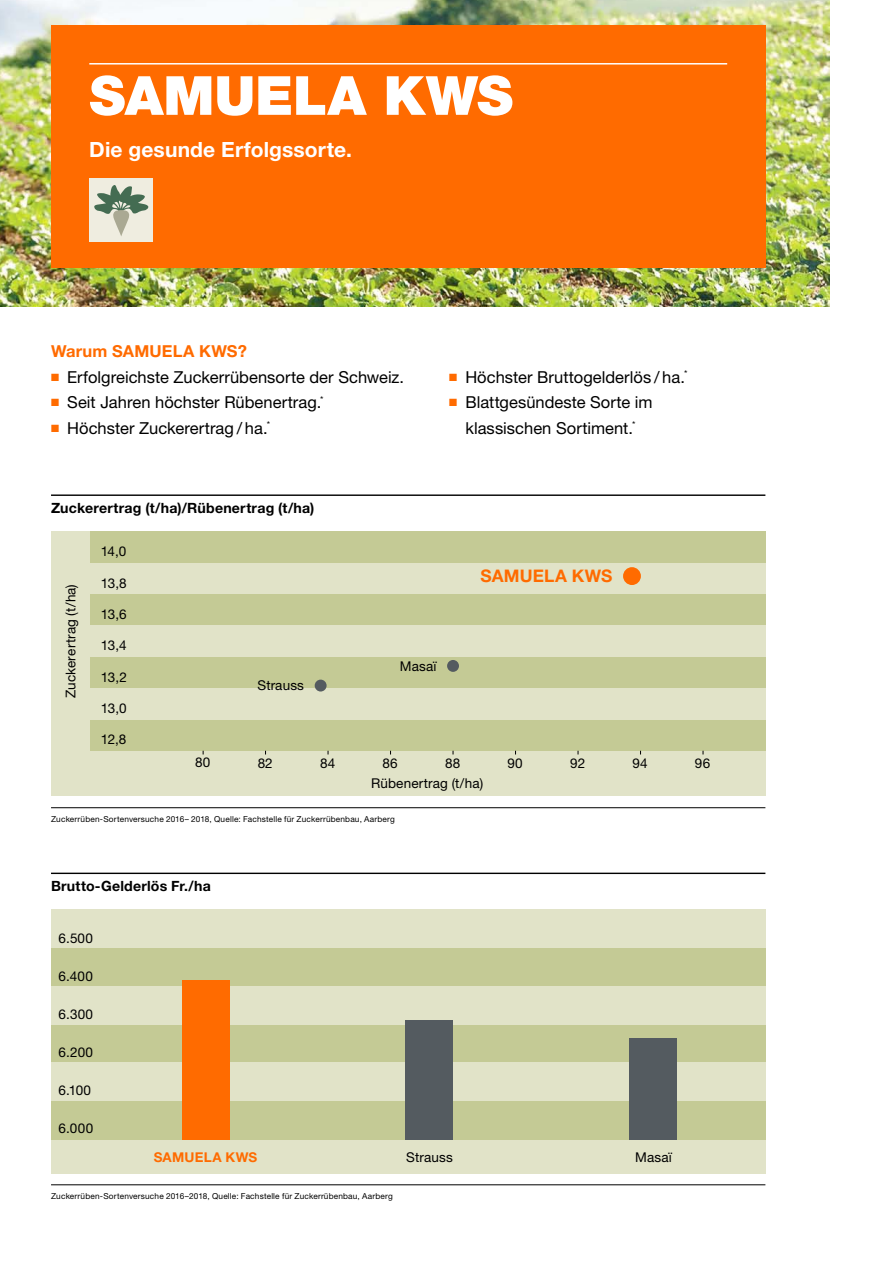
<style>
.page{position:relative;width:893px;height:1263px;background:#fff}
.page>*{position:absolute;margin:0;border:0;box-sizing:border-box;transform-origin:0 0}
.t1{font:900 54px "Helvetica Neue LT Std";color:#fff}
.t2{font:700 21px "Helvetica Neue LT Std";letter-spacing:.005em;color:#fff}
.t3{font:700 17.4px "Helvetica Neue LT Std";letter-spacing:.005em;color:#ff6b00}
.t4{font:16.5px/25.5px "Helvetica Neue LT Std";color:#000;text-align:center}
.t5{font:700 16.5px "Helvetica Neue LT Std";letter-spacing:.01em;color:#ff6b00}
.t6{font:700 14.1px "Helvetica Neue LT Std";letter-spacing:.015em;color:#000}
.t7{font:13.5px "Helvetica Neue LT Std";letter-spacing:.01em;color:#000}
.t8{font:700 13.5px "Helvetica Neue LT Std";letter-spacing:.02em;color:#ff6b00}
.t9{font:8.25px "Helvetica Neue LT Std";letter-spacing:.025em;color:#000}
.s1{color:#ff6b00}
</style>
<div class="page">
<div style="left:51px;top:531px;width:714px;height:265px;background:#e1e3c8"></div>
<div style="left:90px;top:594px;width:675px;height:31px;background:#c4ca95"></div>
<div style="left:90px;top:657px;width:675px;height:31px;background:#c4ca95"></div>
<div style="left:90px;top:719px;width:675px;height:32px;background:#c4ca95"></div>
<div style="left:447px;top:660px;width:12px;height:12px;background:#545b60;border-radius:50%"></div>
<div style="left:315px;top:680px;width:12px;height:11px;background:#545b60;border-radius:50%"></div>
<img style="left:0;top:0;width:829px;height:306px">
<div style="left:51px;top:26px;width:714px;height:242px;background:#ff6b00"></div>
<hr style="left:89px;top:63px;width:638px;height:2px;background:#fff">
<div style="left:89px;top:179px;width:64px;height:63px;background:#efede0"></div>
<svg style="left:94px;top:185px;width:54px;height:51px"></svg>
<hr style="left:51px;top:807px;width:714px;height:1px;background:#000">
<hr style="left:51px;top:494px;width:714px;height:2px;background:#000">
<hr style="left:51px;top:1184px;width:714px;height:1px;background:#000">
<div style="left:51px;top:909px;width:714px;height:265px;background:#e1e3c8"></div>
<div style="left:51px;top:948px;width:714px;height:38px;background:#c4ca95"></div>
<div style="left:51px;top:1024px;width:714px;height:39px;background:#c4ca95"></div>
<div style="left:51px;top:1101px;width:714px;height:38px;background:#c4ca95"></div>
<div style="left:182px;top:980px;width:47px;height:159px;background:#ff6b00"></div>
<div style="left:406px;top:1020px;width:47px;height:119px;background:#545b60"></div>
<div style="left:630px;top:1038px;width:47px;height:101px;background:#545b60"></div>
<hr style="left:51px;top:873px;width:714px;height:1px;background:#000">
<div style="left:90px;top:531px;width:675px;height:32px;background:#c4ca95"></div>
<div style="left:623px;top:567px;width:18px;height:18px;background:#ff6b00;border-radius:50%"></div>
<h1 class="t1" style="left:89px;top:63px;width:425px">SAMUELA KWS</h1>
<p class="t2" style="left:89px;top:137px;width:264px">Die gesunde Erfolgssorte.</p>
<p class="t5" style="left:51px;top:341px;width:197px">Warum SAMUELA KWS?</p>
<p class="t4" style="left:51px;top:364px;width:354px"><span class="s1">■</span> Erfolgreichste Zuckerrübensorte der Schweiz.</p>
<p class="t4" style="left:51px;top:389px;width:274px"><span class="s1">■</span> Seit Jahren höchster Rübenertrag.<sup>*</sup></p>
<p class="t4" style="left:51px;top:415px;width:221px"><span class="s1">■</span> Höchster Zuckerertrag / ha.<sup>*</sup></p>
<p class="t4" style="left:449px;top:364px;width:240px"><span class="s1">■</span> Höchster Bruttogelderlös / ha.<sup>*</sup></p>
<p class="t4" style="left:449px;top:389px;width:205px"><span class="s1">■</span> Blattgesündeste Sorte im klassischen Sortiment.<sup>*</sup></p>
<p class="t6" style="left:51px;top:500px;width:265px">Zuckerertrag (t/ha)/Rübenertrag (t/ha)</p>
<p class="t7" style="left:63px;top:698px;width:116px;rotate:-90deg">Zuckerertrag (t/ha)</p>
<p class="t7" style="left:101px;top:544px;width:27px">14,0</p>
<p class="t7" style="left:101px;top:575px;width:27px">13,8</p>
<p class="t7" style="left:101px;top:606px;width:27px">13,6</p>
<p class="t7" style="left:101px;top:637px;width:27px">13,4</p>
<p class="t7" style="left:101px;top:669px;width:27px">13,2</p>
<p class="t7" style="left:101px;top:700px;width:27px">13,0</p>
<p class="t7" style="left:101px;top:731px;width:27px">12,8</p>
<p class="t7" style="left:257px;top:677px;width:48px">Strauss</p>
<p class="t7" style="left:400px;top:658px;width:38px">Masaï</p>
<p class="t3" style="left:481px;top:565px;width:133px">SAMUELA KWS</p>
<p class="t7" style="left:195px;top:754px;width:17px">80</p>
<p class="t7" style="left:258px;top:755px;width:17px">82</p>
<p class="t7" style="left:320px;top:755px;width:17px">84</p>
<p class="t7" style="left:383px;top:755px;width:17px">86</p>
<p class="t7" style="left:445px;top:755px;width:17px">88</p>
<p class="t7" style="left:507px;top:755px;width:17px">90</p>
<p class="t7" style="left:570px;top:755px;width:17px">92</p>
<p class="t7" style="left:632px;top:755px;width:17px">94</p>
<p class="t7" style="left:695px;top:755px;width:17px">96</p>
<p class="t7" style="left:371px;top:776px;width:114px">Rübenertrag (t/ha)</p>
<p class="t9" style="left:51px;top:814px;width:345px">Zuckerrüben-Sortenversuche 2016– 2018, Quelle: Fachstelle für Zuckerrübenbau, Aarberg</p>
<p class="t6" style="left:51px;top:878px;width:161px">Brutto-Gelderlös Fr./ha</p>
<p class="t7" style="left:59px;top:930px;width:36px">6.500</p>
<p class="t7" style="left:59px;top:968px;width:36px">6.400</p>
<p class="t7" style="left:59px;top:1006px;width:36px">6.300</p>
<p class="t7" style="left:59px;top:1044px;width:36px">6.200</p>
<p class="t7" style="left:59px;top:1082px;width:34px">6.100</p>
<p class="t7" style="left:59px;top:1120px;width:36px">6.000</p>
<p class="t8" style="left:154px;top:1148px;width:105px">SAMUELA KWS</p>
<p class="t7" style="left:406px;top:1149px;width:48px">Strauss</p>
<p class="t7" style="left:635px;top:1149px;width:38px">Masaï</p>
<p class="t9" style="left:51px;top:1191px;width:343px">Zuckerrüben-Sortenversuche 2016–2018, Quelle: Fachstelle für Zuckerrübenbau, Aarberg</p>
</div>
